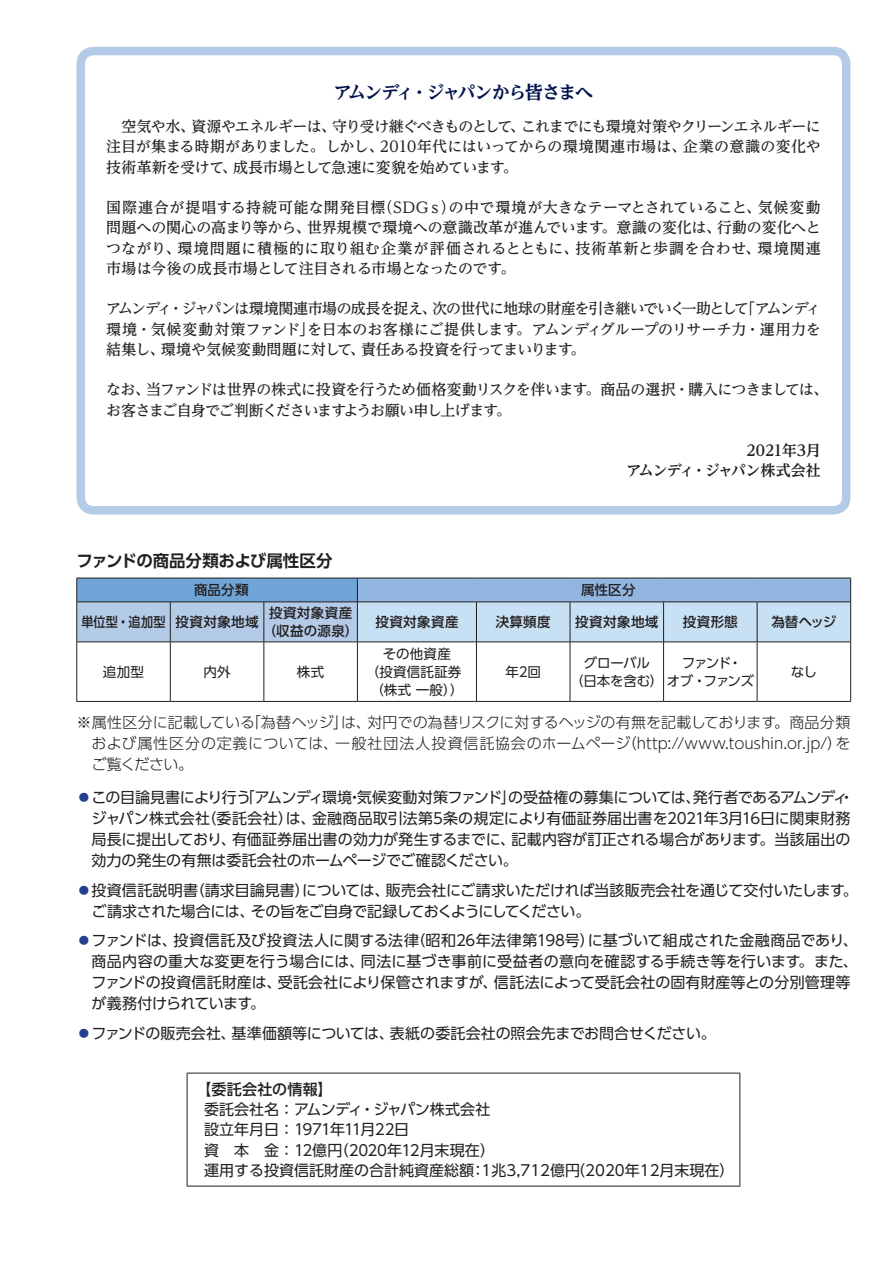
<style>
.page{position:relative;width:893px;height:1263px;background:#fff}
.page>*{position:absolute;margin:0;border:0;box-sizing:border-box;transform-origin:0 0}
.t1{font:700 expanded 18px "UD Reimin Pro";letter-spacing:-.09em;color:#00134d}
.t2{font:700 16.5px "UD Shin Go Pr 6 N De";letter-spacing:-.015em;color:#231f20}
.t3{font:15px/21px "UD Shin Go Pr 6 N";color:#231f20}
.t4{font:500 15px/20.2px "UD Reimin Pro";letter-spacing:-.025em;color:#231f20;text-align:justify}
.t5{font:300 15px/21px "UD Shin Go Pr 6 N";letter-spacing:.005em;color:#231f20;text-align:justify}
.t6{font:500 15px/20.2px "UD Reimin Pro";letter-spacing:-.05em;color:#231f20}
.t7{font:700 15px/20.2px "UD Reimin Pro";letter-spacing:-.045em;color:#231f20;text-align:right}
.t8{font:500 15px "UD Shin Go Pr 6 N";letter-spacing:.015em;color:#231f20}
.t9{font:500 13.5px/18px "UD Shin Go Pr 6 N";letter-spacing:.03em;color:#231f20;text-align:center}
.t10{font:13.5px/18px "UD Shin Go Pr 6 N";letter-spacing:-.005em;color:#231f20}
.t11{font:13.5px/18px "UD Shin Go Pr 6 N";letter-spacing:.015em;color:#231f20;text-align:center}
.t12{font:500 13.5px "UD Shin Go Pr 6 N";letter-spacing:.03em;color:#231f20;scale:.9 1}
.s1{color:#253f8e}
</style>
<div class="page">
<div style="left:77px;top:47px;width:773px;height:467px;border:9px solid #b4cbe8;border-radius:13px"></div>
<svg style="left:77px;top:643px;width:773px;height:58px"></svg>
<svg style="left:76px;top:578px;width:775px;height:64px;background:#a5c3e1"></svg>
<hr style="left:77px;top:602px;width:93px;height:1px;background:#231f20">
<hr style="left:76px;top:602px;width:1px;height:40px;background:#231f20">
<hr style="left:170px;top:602px;width:94px;height:1px;background:#231f20">
<hr style="left:170px;top:602px;width:1px;height:40px;background:#231f20">
<hr style="left:264px;top:602px;width:93px;height:1px;background:#231f20">
<hr style="left:264px;top:602px;width:1px;height:40px;background:#231f20">
<hr style="left:357px;top:602px;width:119px;height:1px;background:#231f20">
<hr style="left:357px;top:602px;width:1px;height:40px;background:#231f20">
<hr style="left:476px;top:602px;width:94px;height:1px;background:#231f20">
<hr style="left:476px;top:602px;width:1px;height:40px;background:#231f20">
<hr style="left:570px;top:602px;width:94px;height:1px;background:#231f20">
<hr style="left:570px;top:602px;width:1px;height:40px;background:#231f20">
<hr style="left:664px;top:602px;width:93px;height:1px;background:#231f20">
<hr style="left:663px;top:602px;width:1px;height:40px;background:#231f20">
<hr style="left:757px;top:602px;width:94px;height:1px;background:#231f20">
<hr style="left:757px;top:602px;width:1px;height:40px;background:#231f20">
<hr style="left:850px;top:602px;width:1px;height:40px;background:#231f20">
<hr style="left:77px;top:642px;width:93px;height:1px;background:#231f20">
<hr style="left:76px;top:642px;width:1px;height:59px;background:#231f20">
<hr style="left:170px;top:642px;width:94px;height:1px;background:#231f20">
<hr style="left:170px;top:642px;width:1px;height:59px;background:#231f20">
<hr style="left:264px;top:642px;width:93px;height:1px;background:#231f20">
<hr style="left:264px;top:642px;width:1px;height:59px;background:#231f20">
<hr style="left:357px;top:642px;width:119px;height:1px;background:#231f20">
<hr style="left:357px;top:642px;width:1px;height:59px;background:#231f20">
<hr style="left:476px;top:642px;width:94px;height:1px;background:#231f20">
<hr style="left:476px;top:642px;width:1px;height:59px;background:#231f20">
<hr style="left:570px;top:642px;width:94px;height:1px;background:#231f20">
<hr style="left:570px;top:642px;width:1px;height:59px;background:#231f20">
<hr style="left:664px;top:642px;width:93px;height:1px;background:#231f20">
<hr style="left:663px;top:642px;width:1px;height:59px;background:#231f20">
<hr style="left:757px;top:642px;width:94px;height:1px;background:#231f20">
<hr style="left:757px;top:642px;width:1px;height:59px;background:#231f20">
<hr style="left:850px;top:642px;width:1px;height:59px;background:#231f20">
<hr style="left:77px;top:701px;width:93px;height:1px;background:#231f20">
<hr style="left:170px;top:701px;width:94px;height:1px;background:#231f20">
<hr style="left:264px;top:701px;width:93px;height:1px;background:#231f20">
<hr style="left:357px;top:701px;width:119px;height:1px;background:#231f20">
<hr style="left:476px;top:701px;width:94px;height:1px;background:#231f20">
<hr style="left:570px;top:701px;width:94px;height:1px;background:#231f20">
<hr style="left:664px;top:701px;width:93px;height:1px;background:#231f20">
<hr style="left:757px;top:701px;width:94px;height:1px;background:#231f20">
<hr style="left:187px;top:1073px;width:553px;height:1px;background:#231f20">
<hr style="left:187px;top:1073px;width:1px;height:113px;background:#231f20">
<hr style="left:740px;top:1073px;width:1px;height:113px;background:#231f20">
<hr style="left:187px;top:1186px;width:553px;height:1px;background:#231f20">
<p class="t1" style="left:334px;top:78px;width:261px">アムンディ・ジャパンから皆さまへ</p>
<p class="t4" style="left:106px;top:116px;width:716px">　空気や水、資源やエネルギーは、守り受け継ぐべきものとして、これまでにも環境対策やクリーンエネルギーに注目が集まる時期がありました。しかし、2010年代にはいってからの環境関連市場は、企業の意識の変化や技術革新を受けて、成長市場として急速に変貌を始めています。</p>
<p class="t4" style="left:106px;top:197px;width:716px">国際連合が提唱する持続可能な開発目標（SDGｓ）の中で環境が大きなテーマとされていること、気候変動問題への関心の高まり等から、世界規模で環境への意識改革が進んでいます。意識の変化は、行動の変化へとつながり、環境問題に積極的に取り組む企業が評価されるとともに、技術革新と歩調を合わせ、環境関連市場は今後の成長市場として注目される市場となったのです。</p>
<p class="t4" style="left:106px;top:298px;width:716px">アムンディ・ジャパンは環境関連市場の成長を捉え、次の世代に地球の財産を引き継いでいく一助として「アムンディ環境・気候変動対策ファンド」を日本のお客様にご提供します。アムンディグループのリサーチ力・運用力を結集し、環境や気候変動問題に対して、責任ある投資を行ってまいります。</p>
<p class="t6" style="left:106px;top:379px;width:723px">なお、当ファンドは世界の株式に投資を行うため価格変動リスクを伴います。商品の選択・購入につきましては、お客さまご自身でご判断くださいますようお願い申し上げます。</p>
<p class="t7" style="left:627px;top:440px;width:196px">2021年3月<br>アムンディ・ジャパン株式会社</p>
<p class="t2" style="left:77px;top:548px;width:258px">ファンドの商品分類および属性区分</p>
<p class="t9" style="left:194px;top:581px;width:56px">商品分類</p>
<p class="t9" style="left:581px;top:581px;width:56px">属性区分</p>
<p class="t12" style="left:81px;top:611px;width:198px">単位型・追加型 投資対象地域</p>
<p class="t9" style="left:263px;top:603px;width:97px">投資対象資産（収益の源泉）</p>
<p class="t9" style="left:375px;top:612px;width:85px">投資対象資産</p>
<p class="t9" style="left:496px;top:612px;width:56px">決算頻度</p>
<p class="t9" style="left:575px;top:612px;width:85px">投資対象地域</p>
<p class="t9" style="left:683px;top:612px;width:56px">投資形態</p>
<p class="t9" style="left:771px;top:612px;width:67px">為替ヘッジ</p>
<p class="t10" style="left:103px;top:662px;width:43px">追加型</p>
<p class="t10" style="left:204px;top:662px;width:29px">内外</p>
<p class="t10" style="left:297px;top:662px;width:29px">株式</p>
<p class="t11" style="left:366px;top:644px;width:99px">その他資産<br>（投資信託証券（株式 一般））</p>
<p class="t10" style="left:505px;top:662px;width:37px">年2回</p>
<p class="t10" style="left:570px;top:653px;width:185px;text-indent:14px">グローバル<br>（日本を含む）オブ・ファンズ</p>
<p class="t10" style="left:682px;top:653px;width:62px">ファンド・</p>
<p class="t10" style="left:791px;top:662px;width:27px">なし</p>
<p class="t5" style="left:92px;top:711px;width:760px;text-indent:-15px">※属性区分に記載している「為替ヘッジ」は、対円での為替リスクに対するヘッジの有無を記載しております。商品分類および属性区分の定義については、一般社団法人投資信託協会のホームページ（http://www.toushin.or.jp/）をご覧ください。</p>
<p class="t3" style="left:92px;top:787px;width:764px;text-indent:-15px"><span class="s1">⃝</span>この目論見書により行う「アムンディ環境・気候変動対策ファンド」の受益権の募集については、発行者であるアムンディ・ジャパン株式会社（委託会社）は、金融商品取引法第5条の規定により有価証券届出書を2021年3月16日に関東財務局長に提出しており、有価証券届出書の効力が発生するまでに、記載内容が訂正される場合があります。当該届出の効力の発生の有無は委託会社のホームページでご確認ください。</p>
<p class="t3" style="left:92px;top:879px;width:768px;text-indent:-15px"><span class="s1">⃝</span>投資信託説明書（請求目論見書）については、販売会社にご請求いただければ当該販売会社を通じて交付いたします。ご請求された場合には、その旨をご自身で記録しておくようにしてください。</p>
<p class="t3" style="left:92px;top:930px;width:768px;text-indent:-15px"><span class="s1">⃝</span>ファンドは、投資信託及び投資法人に関する法律（昭和26年法律第198号）に基づいて組成された金融商品であり、商品内容の重大な変更を行う場合には、同法に基づき事前に受益者の意向を確認する手続き等を行います。また、ファンドの投資信託財産は、受託会社により保管されますが、信託法によって受託会社の固有財産等との分別管理等が義務付けられています。</p>
<p class="t3" style="left:77px;top:1022px;width:641px"><span class="s1">⃝</span>ファンドの販売会社、基準価額等については、表紙の委託会社の照会先までお問合せください。</p>
<p class="t8" style="left:197px;top:1077px;width:137px">【委託会社の情報】</p>
<p class="t3" style="left:204px;top:1099px;width:532px;line-height:20.2px">委託会社名：アムンディ・ジャパン株式会社<br>設立年月日：1971年11月22日<br>資　本　金：12億円（2020年12月末現在）<br>運用する投資信託財産の合計純資産総額：1兆3,712億円（2020年12月末現在）</p>
</div>
